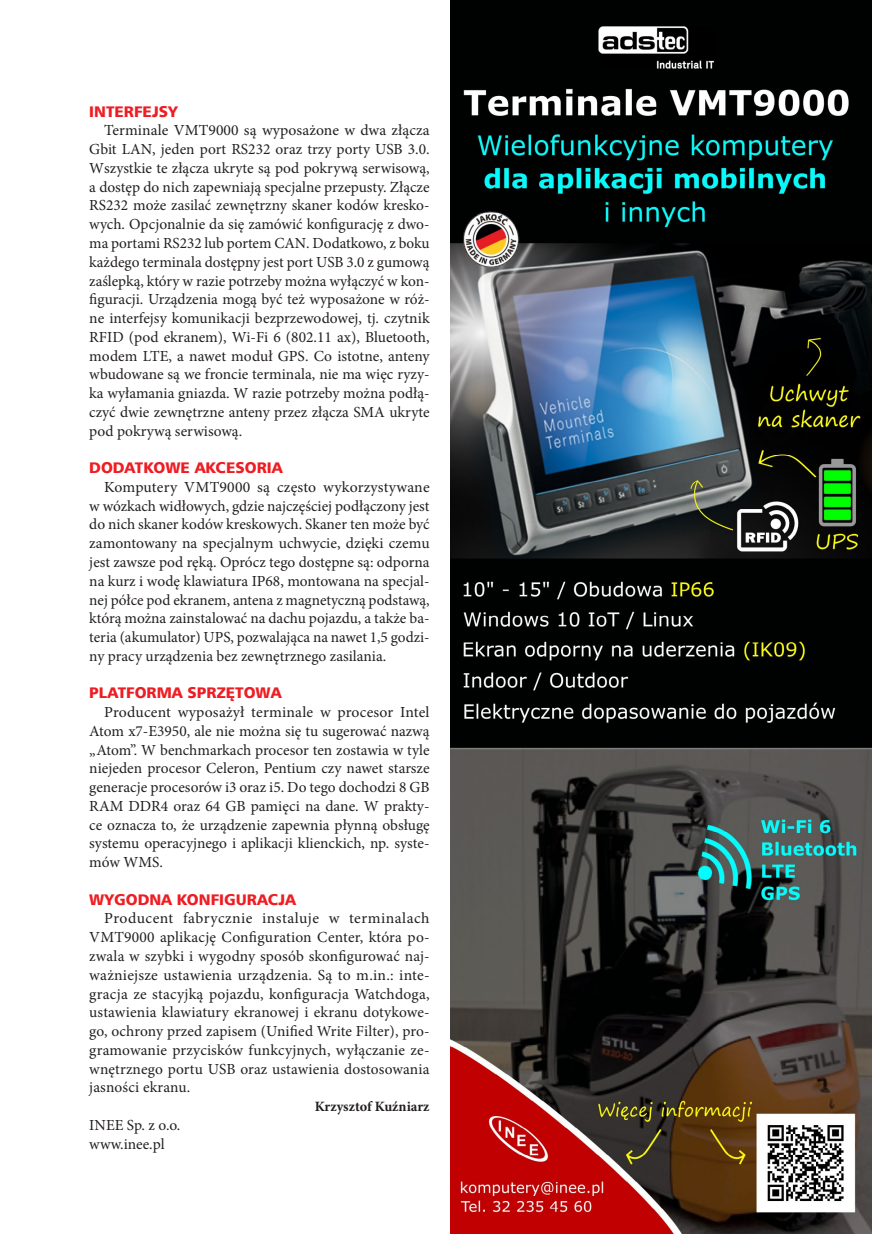
<style>
.page{position:relative;width:872px;height:1234px;background:#fff}
.page>*{position:absolute;margin:0;border:0;box-sizing:border-box;transform-origin:0 0}
.t1{font:15.3px/18.8px "Minion Pro";color:#231f20;text-align:justify}
.t2{font:15.3px "Humnst 777 Blk EU";color:#ee1d23}
.t3{font:700 14.25px "Minion Pro";color:#231f20}
</style>
<div class="page">
<img style="left:451px;top:0;width:421px;height:1233px">
<p class="t2" style="left:89px;top:101px;width:90px">INTERFEJSY</p>
<p class="t1" style="left:89px;top:121px;width:342px;text-indent:15px">Terminale VMT9000 są wyposażone w dwa złącza Gbit LAN, jeden port RS232 oraz trzy porty USB 3.0.<br>Wszystkie te złącza ukryte są pod pokrywą serwisową, a dostęp do nich zapewniają specjalne przepusty. Złącze RS232 może zasilać zewnętrzny skaner kodów kresko&shy;wych. Opcjonalnie da się zamówić konfigurację z dwo&shy;ma portami RS232 lub portem CAN. Dodatkowo, z boku każdego terminala dostępny jest port USB 3.0 z gumową zaślepką, który w razie potrzeby można wyłączyć w kon&shy;figuracji. Urządzenia mogą być też wyposażone w róż&shy;ne interfejsy komunikacji bezprzewodowej, tj. czytnik RFID (pod ekranem), Wi-Fi 6 (802.11 ax), Bluetooth, modem LTE, a nawet moduł GPS. Co istotne, anteny wbudowane są we froncie terminala, nie ma więc ryzy&shy;ka wyłamania gniazda. W razie potrzeby można podłą&shy;czyć dwie zewnętrzne anteny przez złącza SMA ukryte pod pokrywą serwisową.</p>
<p class="t2" style="left:89px;top:458px;width:195px">DODATKOWE AKCESORIA</p>
<p class="t1" style="left:89px;top:477px;width:342px;text-indent:15px">Komputery VMT9000 są często wykorzystywane w wózkach widłowych, gdzie najczęściej podłączony jest do nich skaner kodów kreskowych. Skaner ten może być zamontowany na specjalnym uchwycie, dzięki czemu jest zawsze pod ręką. Oprócz tego dostępne są: odporna na kurz i wodę klawiatura IP68, montowana na specjal&shy;nej półce pod ekranem, antena z magnetyczną podstawą, którą można zainstalować na dachu pojazdu, a także ba&shy;teria (akumulator) UPS, pozwalająca na nawet 1,5 godzi&shy;ny pracy urządzenia bez zewnętrznego zasilania.</p>
<p class="t2" style="left:89px;top:683px;width:194px">PLATFORMA SPRZĘTOWA</p>
<p class="t1" style="left:89px;top:702px;width:342px;text-indent:15px">Producent wyposażył terminale w procesor Intel Atom x7-E3950, ale nie można się tu sugerować nazwą „Atom”. W benchmarkach procesor ten zostawia w tyle niejeden procesor Celeron, Pentium czy nawet starsze generacje procesorów i3 oraz i5. Do tego dochodzi 8 GB RAM DDR4 oraz 64 GB pamięci na dane. W prakty&shy;ce oznacza to, że urządzenie zapewnia płynną obsługę systemu operacyjnego i aplikacji klienckich, np. syste&shy;mów WMS.</p>
<p class="t2" style="left:89px;top:889px;width:208px">WYGODNA KONFIGURACJA</p>
<p class="t1" style="left:89px;top:909px;width:342px;text-indent:15px">Producent fabrycznie instaluje w terminalach VMT9000 aplikację Configuration Center, która po&shy;zwala w szybki i wygodny sposób skonfigurować naj&shy;ważniejsze ustawienia urządzenia. Są to m.in.: inte&shy;gracja ze stacyjką pojazdu, konfiguracja Watchdoga, ustawienia klawiatury ekranowej i ekranu dotykowe&shy;go, ochrony przed zapisem (Unified Write Filter), pro&shy;gramowanie przycisków funkcyjnych, wyłączanie ze&shy;wnętrznego portu USB oraz ustawienia dostosowania jasności ekranu.</p>
<p class="t3" style="left:315px;top:1096px;width:116px">Krzysztof Kuźniarz</p>
<p class="t1" style="left:89px;top:1115px;width:93px">INEE Sp. z o.o. www.inee.pl</p>
</div>
